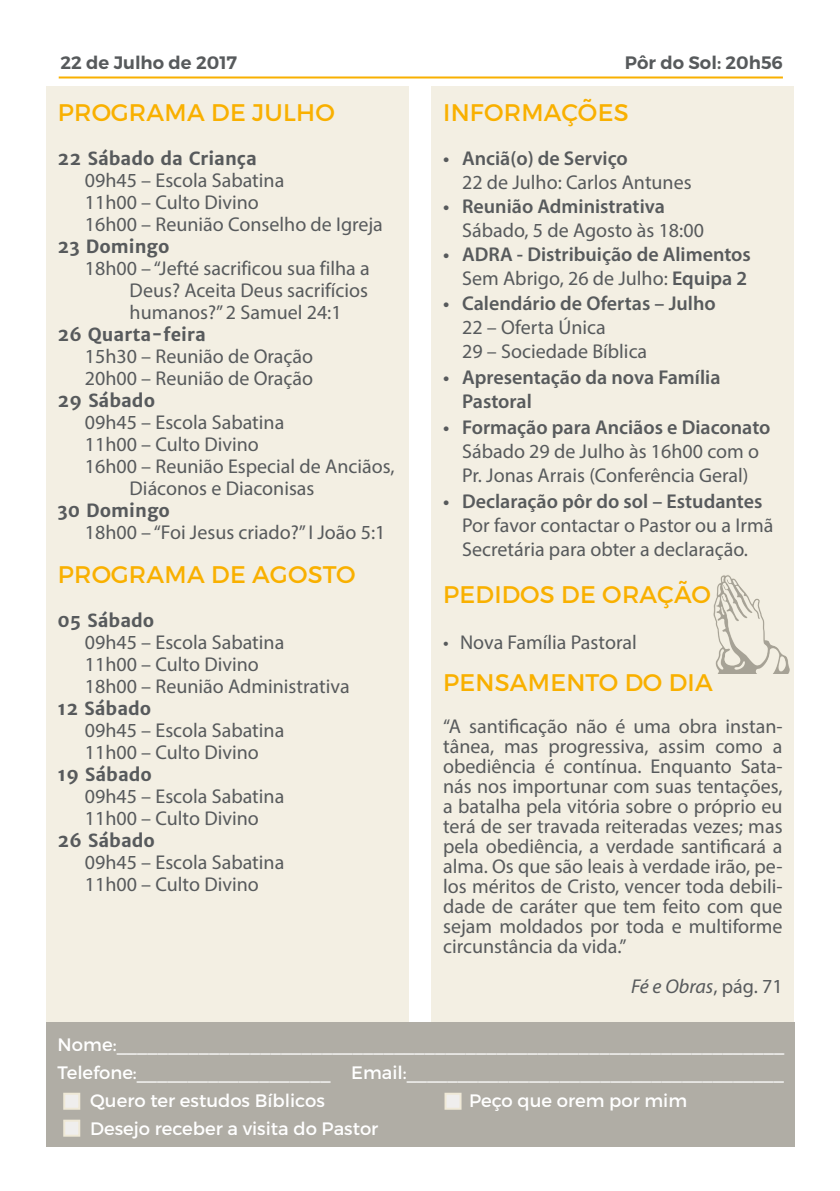
<style>
.page{position:relative;width:840px;height:1191px;background:#fff}
.page>*{position:absolute;margin:0;border:0;box-sizing:border-box;transform-origin:0 0}
.t1{font:24px "Montserrat";letter-spacing:.01em;color:#f9b000}
.t2{font:20px/20px "Myriad Pro";color:#575a5c}
.t3{font:600 20px/24px "Myriad Pro";color:#575a5c;text-align:right}
.t4{font:italic 20px "Myriad Pro";color:#575a5c}
.t5{font:18px "Montserrat";color:#fff}
.t6{font:700 18px "Merriweather Sans";color:#575a5c}
.t7{font:600 18px "Montserrat";color:#575a5c}
.s1{font-weight:600}
.s2{font-weight:400}
.s3{font-style:normal}
</style>
<div class="page">
<img style="left:793px;top:570px;width:1px;height:103px">
<div style="left:46px;top:1021px;width:748px;height:125px;background:#b0ada5"></div>
<div style="left:431px;top:86px;width:362px;height:935px;background:#f3efe3"></div>
<div style="left:46px;top:86px;width:362px;height:935px;background:#f3efe3"></div>
<hr style="left:59px;top:76px;width:723px;height:2px;background:#f9b000">
<div style="left:64px;top:1120px;width:15px;height:15px;background:#efeeed"></div>
<div style="left:63px;top:1119px;width:17px;height:17px;border:2px solid #efe9d7"></div>
<div style="left:445px;top:1093px;width:15px;height:15px;background:#efeeed"></div>
<div style="left:444px;top:1092px;width:17px;height:17px;border:2px solid #efe9d7"></div>
<div style="left:64px;top:1093px;width:15px;height:15px;background:#efeeed"></div>
<div style="left:63px;top:1092px;width:17px;height:17px;border:2px solid #efe9d7"></div>
<p class="t7" style="left:60px;top:51px;width:178px">22 de Julho de 2017</p>
<p class="t7" style="left:624px;top:51px;width:159px">Pôr do Sol: 20h56</p>
<p class="t1" style="left:58px;top:97px;width:278px">PROGRAMA DE JULHO</p>
<p class="t6" style="left:58px;top:147px;width:201px">22 Sábado da Criança</p>
<p class="t2" style="left:85px;top:170px;width:201px">09h45 – Escola Sabatina</p>
<p class="t2" style="left:85px;top:192px;width:175px">11h00 – Culto Divino</p>
<p class="t2" style="left:85px;top:214px;width:299px">16h00 – Reunião Conselho de Igreja</p>
<p class="t6" style="left:58px;top:235px;width:113px">23 Domingo</p>
<p class="t2" style="left:130px;top:257px;width:241px;line-height:22px;text-align:justify;text-indent:-45px">18h00 – “Jefté sacrificou sua filha a Deus? Aceita Deus sacrifícios humanos?” 2 Samuel 24:1</p>
<p class="t6" style="left:58px;top:323px;width:150px">26 Quarta-feira</p>
<p class="t2" style="left:85px;top:346px;width:230px">15h30 – Reunião de Oração</p>
<p class="t2" style="left:85px;top:368px;width:230px">20h00 – Reunião de Oração</p>
<p class="t6" style="left:58px;top:389px;width:99px">29 Sábado</p>
<p class="t2" style="left:85px;top:412px;width:201px">09h45 – Escola Sabatina</p>
<p class="t2" style="left:85px;top:434px;width:175px">11h00 – Culto Divino</p>
<p class="t2" style="left:130px;top:455px;width:266px;line-height:22px;text-indent:-45px">16h00 – Reunião Especial de Anciãos,<br>Diáconos e Diaconisas</p>
<p class="t6" style="left:58px;top:499px;width:114px">30 Domingo</p>
<p class="t2" style="left:85px;top:522px;width:302px">18h00 – “Foi Jesus criado?” I João 5:1</p>
<p class="t1" style="left:58px;top:559px;width:299px">PROGRAMA DE AGOSTO</p>
<p class="t6" style="left:58px;top:609px;width:98px">05 Sábado</p>
<p class="t2" style="left:85px;top:632px;width:201px">09h45 – Escola Sabatina</p>
<p class="t2" style="left:85px;top:654px;width:175px">11h00 – Culto Divino</p>
<p class="t2" style="left:85px;top:676px;width:266px">18h00 – Reunião Administrativa</p>
<p class="t6" style="left:58px;top:697px;width:95px">12 Sábado</p>
<p class="t2" style="left:85px;top:720px;width:201px">09h45 – Escola Sabatina</p>
<p class="t2" style="left:85px;top:742px;width:175px">11h00 – Culto Divino</p>
<p class="t6" style="left:58px;top:763px;width:96px">19 Sábado</p>
<p class="t2" style="left:85px;top:786px;width:201px">09h45 – Escola Sabatina</p>
<p class="t2" style="left:85px;top:808px;width:175px">11h00 – Culto Divino</p>
<p class="t6" style="left:58px;top:829px;width:99px">26 Sábado</p>
<p class="t2" style="left:85px;top:852px;width:201px">09h45 – Escola Sabatina</p>
<p class="t2" style="left:85px;top:874px;width:175px">11h00 – Culto Divino</p>
<p class="t1" style="left:443px;top:97px;width:187px">INFORMAÇÕES</p>
<p class="t2" style="left:462px;top:146px;width:231px;line-height:24px;text-indent:-19px"><span class="s1">• Anciã(o) de Serviço<br></span>22 de Julho: Carlos Antunes</p>
<p class="t2" style="left:462px;top:194px;width:243px;line-height:24px;text-indent:-19px"><span class="s1">• Reunião Administrativa<br></span>Sábado, 5 de Agosto às 18:00</p>
<p class="t3" style="left:443px;top:241px;width:309px">• ADRA - Distribuição de Alimentos<br><span class="s2">Sem Abrigo, 26 de Julho:</span> Equipa 2</p>
<p class="t2" style="left:462px;top:291px;width:255px;line-height:24px;text-indent:-19px"><span class="s1">• Calendário de Ofertas – Julho<br></span>22 – Oferta Única<br>29 – Sociedade Bíblica</p>
<p class="t3" style="left:462px;top:365px;width:260px;text-align:left;text-indent:-19px">• Apresentação da nova Família<br>Pastoral</p>
<p class="t2" style="left:443px;top:415px;width:329px;line-height:24px;text-align:center"><span class="s1">• Formação para Anciãos e Diaconato<br></span>Sábado 29 de Julho às 16h00 com o<br>Pr. Jonas Arrais (Conferência Geral)</p>
<p class="t2" style="left:462px;top:488px;width:312px;line-height:24px;text-indent:-19px"><span class="s1">• Declaração pôr do sol – Estudantes<br></span>Por favor contactar o Pastor ou a Irmã<br>Secretária para obter a declaração.</p>
<p class="t1" style="left:443px;top:580px;width:269px">PEDIDOS DE ORAÇÃO</p>
<p class="t2" style="left:443px;top:632px;width:195px">• Nova Família Pastoral</p>
<p class="t1" style="left:443px;top:668px;width:271px">PENSAMENTO DO DIA</p>
<p class="t2" style="left:443px;top:716px;width:341px;text-align:justify">“A santificação não é uma obra instan&shy;tânea, mas progressiva, assim como a obediência é contínua. Enquanto Sata&shy;nás nos importunar com suas tentações, a batalha pela vitória sobre o próprio eu terá de ser travada reiteradas vezes; mas pela obediência, a verdade santificará a alma. Os que são leais à verdade irão, pe&shy;los méritos de Cristo, vencer toda debili&shy;dade de caráter que tem feito com que sejam moldados por toda e multiforme circunstância da vida.”</p>
<p class="t4" style="left:631px;top:974px;width:153px">Fé e Obras<span class="s3">, pág. 71</span></p>
<p class="t5" style="left:58px;top:1033px;width:727px">Nome:_________________________________________________________________</p>
<p class="t5" style="left:58px;top:1061px;width:727px">Telefone:___________________ Email:_____________________________________</p>
<p class="t5" style="left:90px;top:1089px;width:236px">Quero ter estudos Bíblicos</p>
<p class="t5" style="left:469px;top:1089px;width:219px">Peço que orem por mim</p>
<p class="t5" style="left:90px;top:1117px;width:289px">Desejo receber a visita do Pastor</p>
</div>
